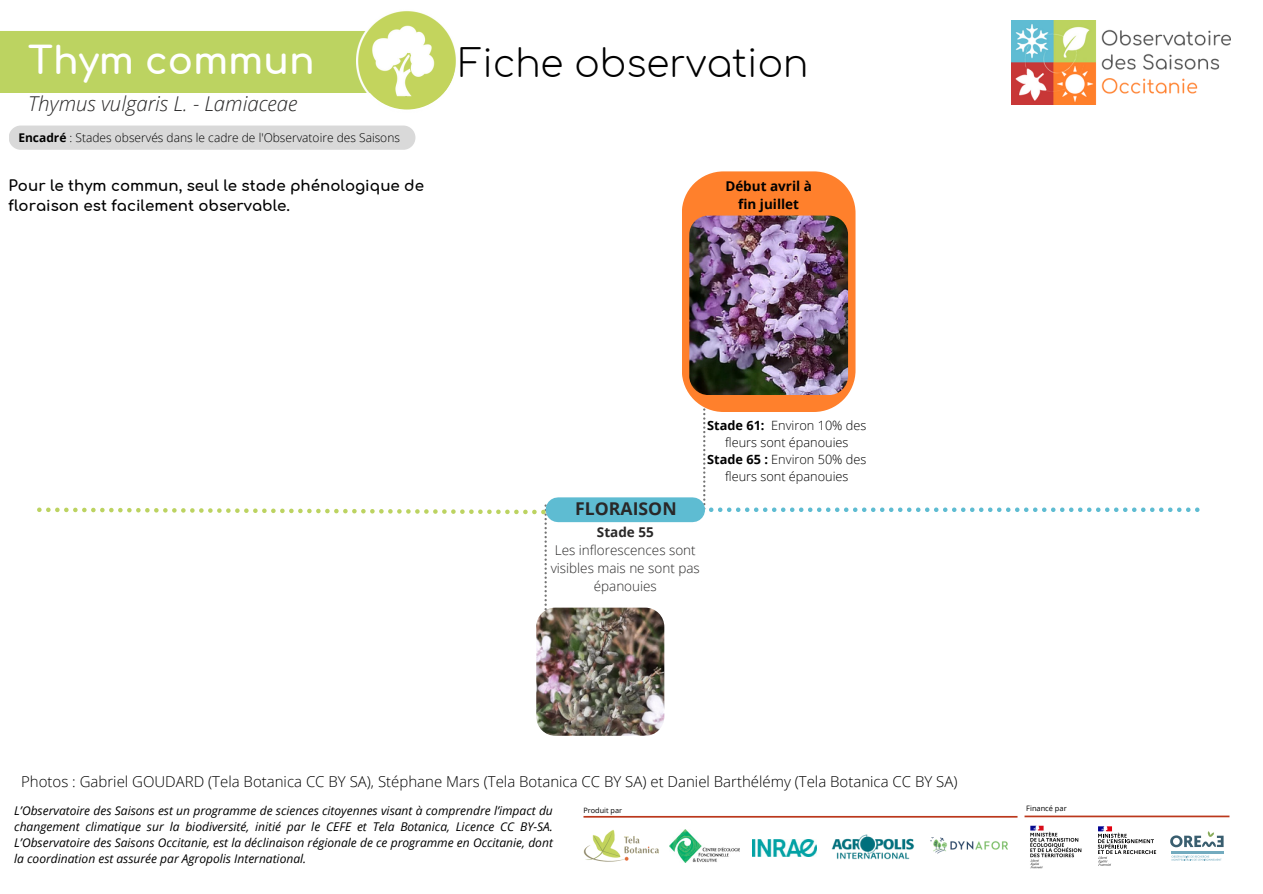
<style>
.page{position:relative;width:1263px;height:894px;background:#fff}
.page>*{position:absolute;margin:0;border:0;box-sizing:border-box;transform-origin:0 0}
.t1{font:300 37.5px "Comfortaa";color:#000}
.t2{font:700 37.5px "Comfortaa";color:#fff}
.t3{font:italic 300 20.4px "Open Sans";color:#292828}
.t4{font:700 17.7px "Open Sans";color:#292828}
.t5{font:300 15px "Open Sans";color:#000}
.t6{font:700 15px/20.2px "Comfortaa";color:#000}
.t7{font:300 13.5px/18px "Open Sans";color:#292828;text-align:center}
.t8{font:700 13.5px/18px "Open Sans";color:#000;text-align:center}
.t9{font:700 13.5px "Open Sans";color:#292828}
.t10{font:300 12.75px/17px "Open Sans";color:#000;text-align:center}
.t11{font:italic 12px/16px "Open Sans";color:#000;text-align:justify}
.t12{font:300 12px "Open Sans";color:#000}
.t13{font:7.5px "Open Sans";color:#000}
.t14{font:7.35px "Open Sans";color:#000}
.s1{font-weight:700}
</style>
<div class="page">
<div style="left:0;top:31px;width:356px;height:62px;background:#bcd361"></div>
<img style="left:356px;top:11px;width:100px;height:99px">
<img style="left:536px;top:607px;width:128px;height:128px">
<img style="left:1012px;top:20px;width:218px;height:84px">
<svg style="left:682px;top:171px;width:517px;height:341px"></svg>
<div style="left:558px;top:497px;width:135px;height:25px;background:#5ebcd2"></div>
<svg style="left:37px;top:504px;width:510px;height:128px"></svg>
<div style="left:9px;top:125px;width:406px;height:25px;background:#d9d9d9;border-radius:12px"></div>
<img style="left:831px;top:834px;width:83px;height:24px">
<img style="left:583px;top:829px;width:75px;height:33px">
<img style="left:670px;top:829px;width:70px;height:33px">
<img style="left:752px;top:839px;width:65px;height:17px">
<img style="left:930px;top:837px;width:77px;height:17px">
<hr style="left:583px;top:815px;width:434px;height:2px;background:#bb381c">
<img style="left:1030px;top:825px;width:52px;height:44px">
<svg style="left:1098px;top:826px;width:58px;height:39px"></svg>
<svg style="left:1171px;top:855px;width:50px;height:5px"></svg>
<hr style="left:1171px;top:851px;width:52px;height:2px;background:#73abbf">
<svg style="left:1170px;top:831px;width:53px;height:16px"></svg>
<hr style="left:1024px;top:815px;width:205px;height:2px;background:#bb381c">
<h1 class="t2" style="left:28px;top:41px;width:288px">Thym commun</h1>
<h2 class="t3" style="left:28px;top:89px;width:271px">Thymus vulgaris L. - Lamiaceae</h2>
<p class="t12" style="left:18px;top:129px;width:383px"><span class="s1">Encadré</span> : Stades observés dans le cadre de l'Observatoire des Saisons</p>
<h6 class="t1" style="left:459px;top:44px;width:351px">Fiche observation</h6>
<p class="t6" style="left:9px;top:176px;width:417px">Pour le thym commun, seul le stade phénologique de floraison est facilement observable.</p>
<p class="t8" style="left:725px;top:177px;width:88px">Début avril à fin juillet</p>
<h3 class="t4" style="left:575px;top:496px;width:103px">FLORAISON</h3>
<p class="t9" style="left:597px;top:522px;width:58px">Stade 55</p>
<p class="t7" style="left:551px;top:541px;width:151px">Les inflorescences sont visibles mais ne sont pas épanouies</p>
<p class="t10" style="left:707px;top:416px;width:161px"><span class="s1">Stade 61:</span> Environ 10% des fleurs sont épanouies</p>
<p class="t10" style="left:707px;top:450px;width:161px"><span class="s1">Stade 65 :</span> Environ 50% des fleurs sont épanouies</p>
<h5 class="t5" style="left:21px;top:770px;width:938px">Photos : Gabriel GOUDARD (Tela Botanica CC BY SA), Stéphane Mars (Tela Botanica CC BY SA) et Daniel Barthélémy (Tela Botanica CC BY SA)</h5>
<p class="t11" style="left:14px;top:802px;width:540px">L’Observatoire des Saisons est un programme de sciences citoyennes visant à comprendre l’impact du changement climatique sur la biodiversité, initié par le CEFE et Tela Botanica, Licence CC BY-SA.<br>L’Observatoire des Saisons Occitanie, est la déclinaison régionale de ce programme en Occitanie, dont la coordination est assurée par Agropolis International.</p>
<p class="t14" style="left:583px;top:804px;width:40px">Produit par</p>
<p class="t13" style="left:1026px;top:802px;width:42px">Financé par</p>
</div>
